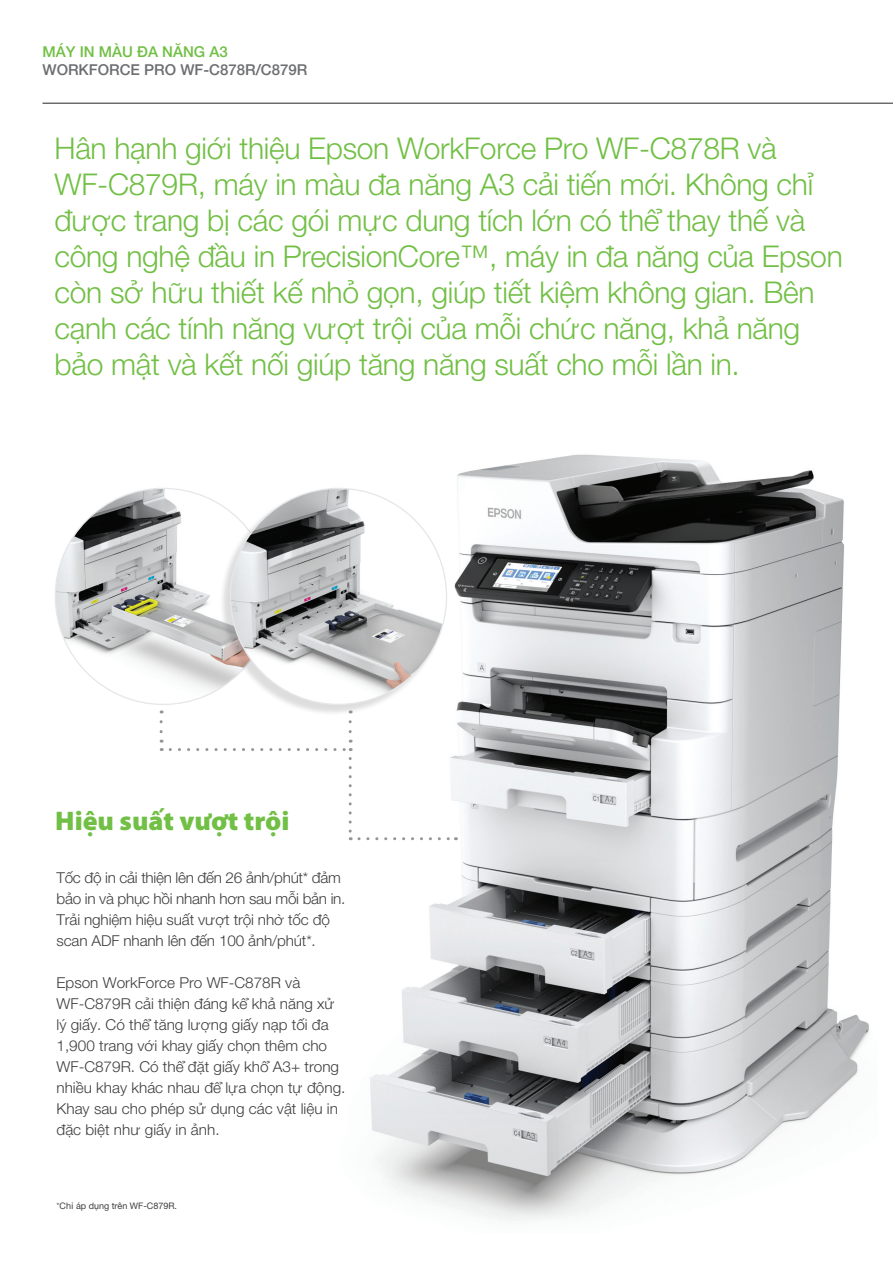
<style>
.page{position:relative;width:893px;height:1263px;background:#fff}
.page>*{position:absolute;margin:0;border:0;box-sizing:border-box;transform-origin:0 0}
.t1{font:300 30px/36px "Helvetica Neue";letter-spacing:-.01em;color:#71bf44}
.t2{font:900 27px "Myriad Pro";color:#71bf44}
.t3{font:300 15px/21px "Helvetica Neue";color:#3e3e3f}
.t4{font:500 15px "Helvetica Neue";color:#6c6d70}
.t5{font:500 15px "Helvetica Neue";color:#71bf44}
.t6{font:9px "Helvetica Neue";color:#3e3e3f}
.s1{font-weight:300}
</style>
<div class="page">
<img style="left:326px;top:454px;width:544px;height:767px">
<hr style="left:43px;top:103px;width:850px;height:1px;background:#3e3e3f">
<img style="left:55px;top:488px;width:164px;height:212px">
<div style="left:219px;top:489px;width:227px;height:227px;background:#231f20;opacity:.15"></div>
<img style="left:231px;top:488px;width:215px;height:216px;border-radius:108px">
<svg style="left:349px;top:758px;width:3px;height:82px"></svg>
<svg style="left:359px;top:837px;width:97px;height:3px"></svg>
<svg style="left:160px;top:722px;width:3px;height:29px"></svg>
<svg style="left:170px;top:722px;width:182px;height:29px"></svg>
<p class="t5" style="left:43px;top:39px;width:187px">MÁY IN MÀU ĐA NĂNG A3</p>
<p class="t4" style="left:43px;top:57px;width:266px">WORKFORCE PRO WF-C878R/C879R</p>
<p class="t1" style="left:55px;top:128px;width:790px">Hân hạnh giới thiệu Epson WorkForce Pro WF-C878R và WF-C879R, máy in màu đa năng A3 cải tiến mới. Không chỉ được trang bị các gói mực dung tích lớn có thể thay thế và công nghệ đầu in PrecisionCore™, máy in đa năng của Epson còn sở hữu thiết kế nhỏ gọn, giúp tiết kiệm không gian. Bên cạnh các tính năng vượt trội của mỗi chức năng, khả năng bảo mật và kết nối giúp tăng năng suất cho mỗi lần in.</p>
<p class="t2" style="left:55px;top:803px;width:236px">Hiệu suất vượt trội</p>
<p class="t3" style="left:57px;top:867px;width:290px">Tốc độ in cải thiện lên đến 26 ảnh/phút* đảm bảo in và phục hồi nhanh hơn sau mỗi bản in.<br>Trải nghiệm hiệu suất vượt trội nhờ tốc độ scan ADF nhanh lên đến 100 ảnh/phút*.</p>
<p class="t3" style="left:57px;top:972px;width:290px">Epson WorkForce Pro WF-C878R và WF-C879R cải thiện đáng kể khả năng xử lý giấy. Có thể tăng lượng giấy nạp tối đa 1,900 trang với khay giấy chọn thêm cho WF-C879R. Có thể đặt giấy khổ A3+ trong nhiều khay khác nhau để lựa chọn tự động.<br>Khay sau cho phép sử dụng các vật liệu in đặc biệt như giấy in ảnh.</p>
<p class="t6" style="left:56px;top:1199px;width:122px"><span class="s1">*</span>Chỉ áp dụng trên WF-C879R.</p>
</div>
